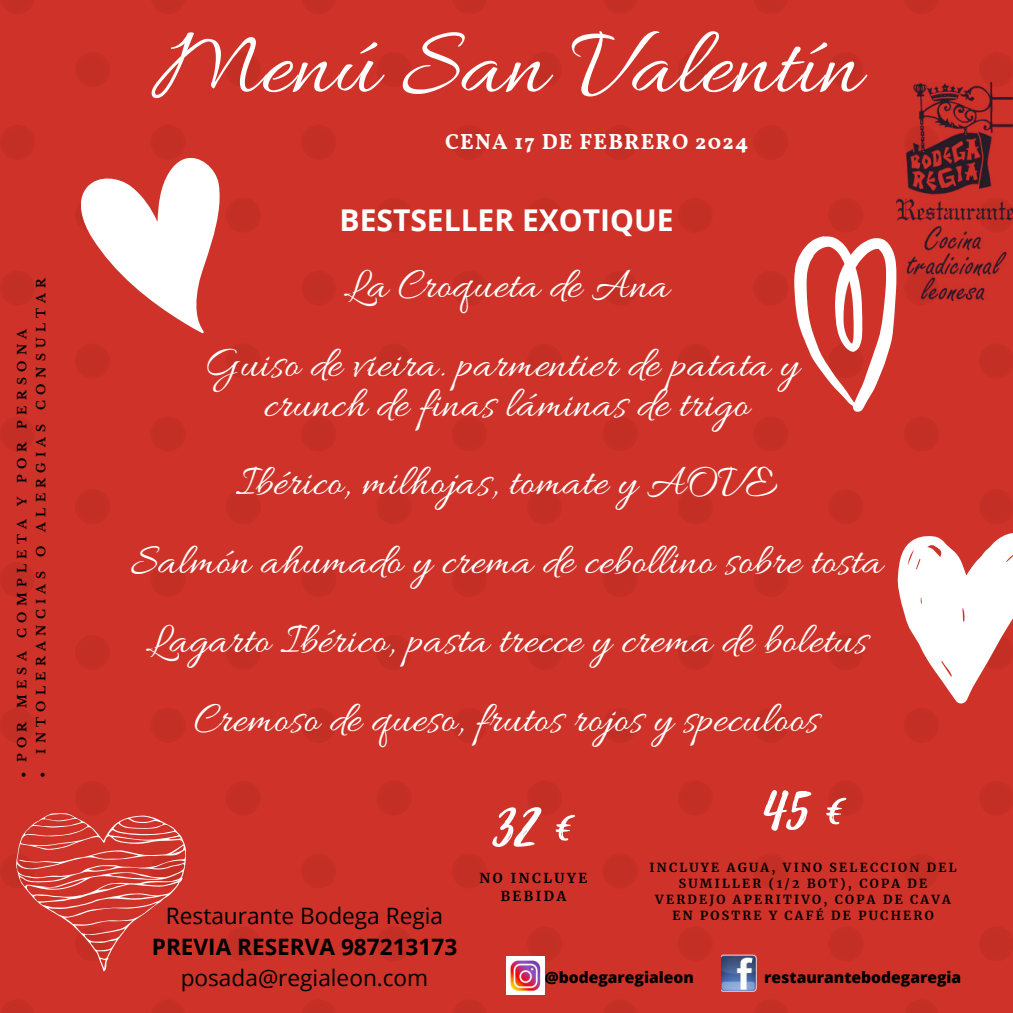
<style>
.page{position:relative;width:1013px;height:1013px;background:#fff}
.page>*{position:absolute;margin:0;border:0;box-sizing:border-box;transform-origin:0 0}
.t1{font:98.25px "Allura";letter-spacing:.01em;color:#fff}
.t2{font:62.88px "Playlist Script";color:#fff}
.t3{font:60.88px "Playlist Script";color:#fff}
.t4{font:44.5px/78.8px "Allura";letter-spacing:.01em;color:#fff;text-align:center}
.t5{font:700 30px "Open Sans";color:#fff}
.t6{font:22.62px "Open Sans";color:#000}
.t7{font:700 22.62px "Open Sans";color:#000}
.t8{font:700 21.75px "Vollkorn";letter-spacing:.055em;color:#fff}
.t9{font:800 15.62px "Open Sans";color:#000}
.t10{font:700 13.5px/17.8px "Merriweather";letter-spacing:.18em;color:#000;text-align:center}
.t11{font:700 12.38px/16px "Merriweather";letter-spacing:.18em;color:#000;text-align:center}
.t12{font:700 12px/19px "Libre Baskerville";letter-spacing:.445em;color:#000}
</style>
<div class="page">
<img style="left:0;top:0;width:1012px;height:1012px">
<svg style="left:81px;top:158px;width:138px;height:175px"></svg>
<svg style="left:794px;top:236px;width:102px;height:175px"></svg>
<svg style="left:16px;top:813px;width:171px;height:159px"></svg>
<svg style="left:896px;top:531px;width:116px;height:174px"></svg>
<img style="left:506px;top:956px;width:39px;height:38px">
<img style="left:721px;top:954px;width:35px;height:37px">
<svg style="left:22px;top:772px;width:4px;height:4px"></svg>
<svg style="left:41px;top:772px;width:4px;height:4px"></svg>
<img style="left:896px;top:83px;width:116px;height:217px">
<p class="t12" style="left:13px;top:754px;width:478px;text-indent:-9px;rotate:-90deg">POR MESA COMPLETA Y POR PERSONA<br>INTOLERANCIAS O ALERGIAS CONSULTAR</p>
<h1 class="t1" style="left:152px;top:11px;width:709px">Menú San Valentín</h1>
<p class="t8" style="left:445px;top:125px;width:305px">CENA 17 DE FEBRERO 2024</p>
<p class="t5" style="left:339px;top:199px;width:335px">BESTSELLER EXOTIQUE</p>
<p class="t4" style="left:204px;top:249px;width:596px">La Croqueta de Ana<br>Guiso de vieira. parmentier de patata y</p>
<p class="t4" style="left:131px;top:367px;width:752px">crunch de finas láminas de trigo<br>Ibérico, milhojas, tomate y AOVE<br>Salmón ahumado y crema de cebollino sobre tosta Lagarto Ibérico, pasta trecce y crema de boletus Cremoso de queso, frutos rojos y speculoos</p>
<p class="t6" style="left:166px;top:900px;width:279px">Restaurante Bodega Regia</p>
<p class="t7" style="left:152px;top:931px;width:307px">PREVIA RESERVA 987213173</p>
<p class="t6" style="left:181px;top:962px;width:249px">posada@regialeon.com</p>
<h3 class="t3" style="left:494px;top:777px;width:81px">32 €</h3>
<p class="t10" style="left:479px;top:868px;width:109px">NO INCLUYE<br>BEBIDA</p>
<h2 class="t2" style="left:761px;top:759px;width:84px">45 €</h2>
<p class="t11" style="left:649px;top:859px;width:308px">INCLUYE AGUA, VINO SELECCION DEL<br>SUMILLER (1/2 BOT), COPA DE<br>VERDEJO APERITIVO, COPA DE CAVA<br>EN POSTRE Y CAFÉ DE PUCHERO</p>
<p class="t9" style="left:544px;top:965px;width:151px">@bodegaregialeon</p>
<p class="t9" style="left:764px;top:965px;width:198px">restaurantebodegaregia</p>
</div>
